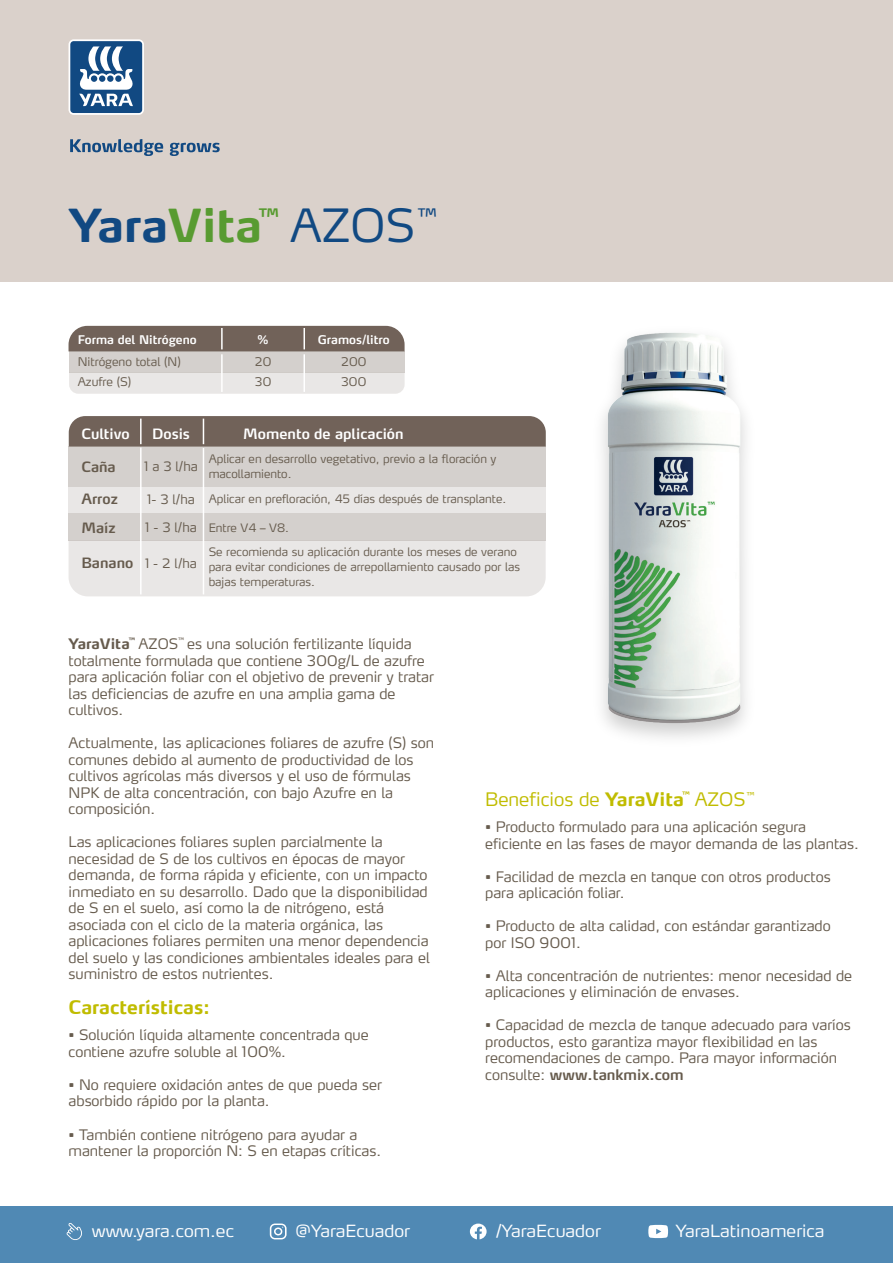
<style>
.page{position:relative;width:893px;height:1263px;background:#fff}
.page>*{position:absolute;margin:0;border:0;box-sizing:border-box;transform-origin:0 0}
.t1{font:700 45.45px "Yara Max LF";color:#114982}
.t2{font:600 19.8px "Yara Max LF";color:#589b31}
.t3{font:300 19.8px "Yara Max LF";color:#114982}
.t4{font:300 18.45px "Yara Max LF";color:#c0bc00}
.t5{font:700 18.45px "Yara Max LF";color:#c0bc00}
.t6{font:300 16.65px "Yara Max LF";color:#fff;scale:1.05 1}
.t7{font:300 14.4px/16.5px "Yara Max LF";color:#665b4d}
.t8{font:600 14.1px "Yara Max LF";color:#fff}
.t9{font:600 14.1px/28.5px "Yara Max LF";color:#665b4d}
.t10{font:300 12.9px "Yara Max LF";color:#665b4d}
.t11{font:300 11.85px/20.2px "Yara Max LF";color:#665b4d}
.t12{font:600 11.85px "Yara Max LF";color:#fff}
.t13{font:300 11.55px/15.5px "Yara Max LF";color:#665b4d}
.t14{font:300 8.1px "Yara Max LF";color:#c0bc00}
.t15{font:600 7.35px "Yara Max LF";color:#c0bc00}
.t16{font:700 6px "Yara Max LF";color:#665b4d}
.t17{font:300 6px "Yara Max LF";color:#665b4d}
.s1{color:#589b31}
.s2{font-weight:300}
.s3{font-weight:600;font-size:14.1px}
.s4{font-weight:700}
.s5{font-weight:600}
</style>
<div class="page">
<div style="left:69px;top:373px;width:336px;height:21px;background:#e9e7e6"></div>
<div style="left:69px;top:352px;width:336px;height:21px;background:#d4d0cd"></div>
<div style="left:69px;top:326px;width:336px;height:25px;background:#716259"></div>
<hr style="left:303px;top:328px;width:2px;height:21px;background:#fff">
<hr style="left:221px;top:328px;width:2px;height:21px;background:#fff">
<hr style="left:303px;top:354px;width:2px;height:38px;background:#fff">
<hr style="left:221px;top:354px;width:2px;height:38px;background:#fff">
<div style="left:69px;top:487px;width:477px;height:25px;background:#e9e7e6"></div>
<div style="left:69px;top:446px;width:477px;height:41px;background:#d4d0cd"></div>
<div style="left:69px;top:513px;width:477px;height:27px;background:#d4d0cd"></div>
<div style="left:69px;top:541px;width:477px;height:55px;background:#e9e7e6"></div>
<hr style="left:203px;top:448px;width:1px;height:146px;background:#fff">
<hr style="left:140px;top:447px;width:2px;height:147px;background:#fff">
<svg style="left:69px;top:416px;width:477px;height:31px;background:#74655c"></svg>
<hr style="left:140px;top:419px;width:2px;height:25px;background:#fff">
<div style="left:0;top:0;width:893px;height:281px;background:#dad1cb"></div>
<svg style="left:69px;top:39px;width:75px;height:76px"></svg>
<svg style="left:70px;top:139px;width:150px;height:17px"></svg>
<div style="left:70px;top:41px;width:72px;height:72px;background:#114982;border-radius:3px"></div>
<svg style="left:79px;top:46px;width:54px;height:60px"></svg>
<div style="left:107px;top:75px;width:7px;height:7px;background:#114982;border-radius:50%"></div>
<div style="left:99px;top:75px;width:6px;height:7px;background:#114982;border-radius:50%"></div>
<svg style="left:115px;top:75px;width:7px;height:7px"></svg>
<div style="left:91px;top:75px;width:6px;height:7px;background:#114982;border-radius:50%"></div>
<div style="left:0;top:1207px;width:893px;height:56px;background:#5089b4"></div>
<svg style="left:66px;top:1223px;width:16px;height:17px"></svg>
<svg style="left:270px;top:1223px;width:17px;height:16px"></svg>
<svg style="left:470px;top:1223px;width:17px;height:16px"></svg>
<svg style="left:648px;top:1225px;width:20px;height:13px"></svg>
<img style="left:602px;top:332px;width:144px;height:406px">
<h1 class="t1" style="left:69px;top:197px;width:348px">Yara<span class="s1">Vita</span> <span class="s2">AZOS</span></h1>
<h2 class="t2" style="left:258px;top:203px;width:22px">™</h2>
<h2 class="t3" style="left:417px;top:203px;width:21px">™</h2>
<p class="t12" style="left:258px;top:332px;width:12px">%</p>
<p class="t12" style="left:318px;top:332px;width:73px">Gramos/litro</p>
<p class="t12" style="left:78px;top:332px;width:120px">Forma del Nitrógeno</p>
<p class="t11" style="left:78px;top:351px;width:105px">Nitrógeno total (N)<br>Azufre (S)</p>
<p class="t11" style="left:255px;top:351px;width:18px">20<br>30</p>
<p class="t11" style="left:341px;top:351px;width:27px">200<br>300</p>
<p class="t8" style="left:81px;top:425px;width:50px">Cultivo</p>
<p class="t9" style="left:81px;top:452px;width:36px">Caña</p>
<p class="t9" style="left:81px;top:484px;width:38px">Arroz<br>Maíz</p>
<p class="t8" style="left:152px;top:425px;width:39px">Dosis</p>
<p class="t8" style="left:243px;top:425px;width:162px">Momento de aplicación</p>
<p class="t10" style="left:144px;top:458px;width:55px">1 a 3 l/ha</p>
<p class="t10" style="left:147px;top:491px;width:49px">1- 3 l/ha</p>
<p class="t10" style="left:145px;top:519px;width:53px">1 - 3 l/ha</p>
<p class="t13" style="left:209px;top:451px;width:289px">Aplicar en desarrollo vegetativo, previo a la floración y macollamiento.</p>
<p class="t13" style="left:209px;top:491px;width:299px">Aplicar en prefloración, 45 días después de transplante.</p>
<p class="t13" style="left:209px;top:519px;width:82px">Entre V4 – V8.</p>
<p class="t10" style="left:81px;top:555px;width:117px"><span class="s3">Banano</span> 1 - 2 l/ha</p>
<p class="t13" style="left:209px;top:543px;width:313px">Se recomienda su aplicación durante los meses de verano para evitar condiciones de arrepollamiento causado por las bajas temperaturas.</p>
<p class="t16" style="left:129px;top:636px;width:8px">™</p>
<p class="t17" style="left:178px;top:636px;width:8px">™</p>
<p class="t7" style="left:69px;top:635px;width:367px"><span class="s4">YaraVita</span> AZOS es una solución fertilizante líquida totalmente formulada que contiene 300g/L de azufre para aplicación foliar con el objetivo de prevenir y tratar las deficiencias de azufre en una amplia gama de cultivos.</p>
<p class="t7" style="left:69px;top:734px;width:367px">Actualmente, las aplicaciones foliares de azufre (S) son comunes debido al aumento de productividad de los cultivos agrícolas más diversos y el uso de fórmulas NPK de alta concentración, con bajo Azufre en la composición.</p>
<p class="t7" style="left:69px;top:833px;width:363px">Las aplicaciones foliares suplen parcialmente la necesidad de S de los cultivos en épocas de mayor demanda, de forma rápida y eficiente, con un impacto inmediato en su desarrollo. Dado que la disponibilidad de S en el suelo, así como la de nitrógeno, está asociada con el ciclo de la materia orgánica, las aplicaciones foliares permiten una menor dependencia del suelo y las condiciones ambientales ideales para el suministro de estos nutrientes.</p>
<p class="t5" style="left:69px;top:995px;width:143px">Características:</p>
<p class="t7" style="left:69px;top:1027px;width:302px">• Solución líquida altamente concentrada que contiene azufre soluble al 100%.</p>
<p class="t7" style="left:69px;top:1076px;width:315px">• No requiere oxidación antes de que pueda ser absorbido rápido por la planta.</p>
<p class="t7" style="left:69px;top:1126px;width:314px">• También contiene nitrógeno para ayudar a mantener la proporción N: S en etapas críticas.</p>
<p class="t15" style="left:682px;top:790px;width:9px">™</p>
<p class="t14" style="left:746px;top:789px;width:10px">™</p>
<p class="t4" style="left:485px;top:787px;width:262px">Beneficios de <span class="s4">YaraVita</span> AZOS</p>
<p class="t7" style="left:485px;top:818px;width:375px">• Producto formulado para una aplicación segura eficiente en las fases de mayor demanda de las plantas.</p>
<p class="t7" style="left:485px;top:868px;width:347px">• Facilidad de mezcla en tanque con otros productos para aplicación foliar.</p>
<p class="t7" style="left:485px;top:917px;width:347px">• Producto de alta calidad, con estándar garantizado por ISO 9001.</p>
<p class="t7" style="left:485px;top:967px;width:368px">• Alta concentración de nutrientes: menor necesidad de aplicaciones y eliminación de envases.</p>
<p class="t7" style="left:485px;top:1016px;width:367px">• Capacidad de mezcla de tanque adecuado para varíos productos, esto garantiza mayor flexibilidad en las recomendaciones de campo. Para mayor información consulte: <span class="s5">www.tankmix.com</span></p>
<p class="t6" style="left:92px;top:1220px;width:137px">www.yara.com.ec</p>
<p class="t6" style="left:296px;top:1220px;width:111px">@YaraEcuador</p>
<p class="t6" style="left:496px;top:1220px;width:102px">/YaraEcuador</p>
<p class="t6" style="left:676px;top:1220px;width:143px">YaraLatinoamerica</p>
</div>
